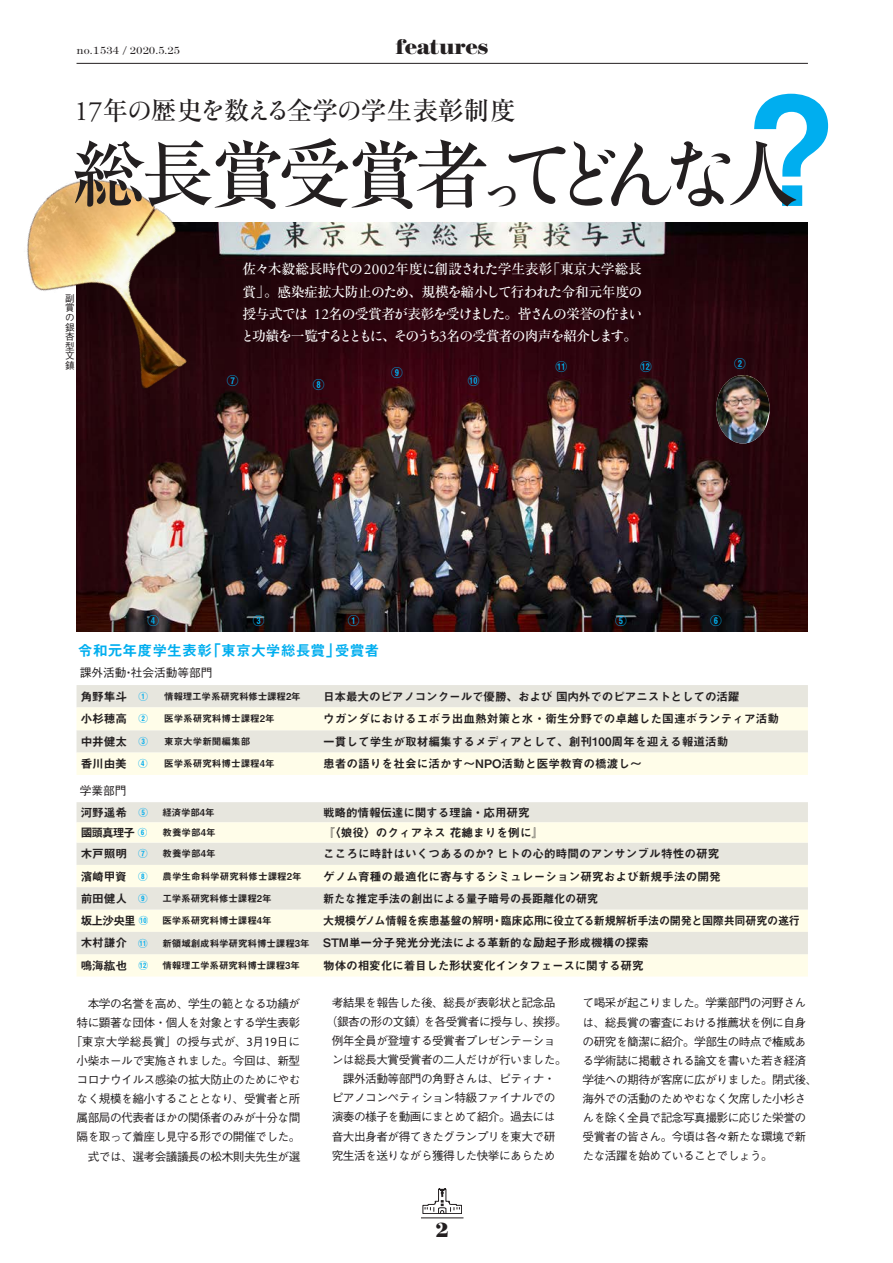
<style>
.page{position:relative;width:893px;height:1263px;background:#fff}
.page>*{position:absolute;margin:0;border:0;box-sizing:border-box;transform-origin:0 0}
.t1{font:148.8px "Midashi Go Pro MB31";color:#00aeef}
.t2{font:500 74.4px "Ryumin Pro";letter-spacing:-.06em;color:#231f20}
.t3{font:500 25.5px "Ryumin Pro";letter-spacing:.01em;color:#231f20}
.t4{font:800 21.3px "Modern Two Sxtn ITC Std";color:#231f20}
.t5{font:14.85px "Midashi Go Pro MB31";color:#00aeef}
.t6{font:500 13.8px/22.4px "Ryumin Pro";letter-spacing:-.025em;color:#fff;text-align:justify}
.t7{font:13.8px "Yutuki 36 PK Std W5";letter-spacing:-.205em;color:#fff}
.t8{font:500 11.7px/19.2px "Gothic BBB Pro";letter-spacing:-.045em;color:#231f20;text-align:center}
.t9{font:11.7px "Midashi Go Pro MB31";letter-spacing:-.01em;color:#231f20}
.t10{font:11.7px "Midashi Go Pro MB31";letter-spacing:-.01em;color:#231f20;scale:.95 1}
.t11{font:500 11.7px "Gothic BBB Pro";color:#231f20}
.t12{font:11.7px "Midashi Go Pro MB31";color:#00aeef}
.t13{font:300 10.65px "Modern Two Sxtn ITC Std";color:#231f20}
.t14{font:9.6px "Midashi Go Pro MB31";letter-spacing:-.005em;color:#231f20}
.t15{font:500 9.6px/9.6px "Gothic BBB Pro";color:#231f20;text-align:justify}
.s1{font-family:"Adobe Garamond Pro";font-weight:400;font-size:28.05px}
.s2{font-family:"Ryumin Std Medium KO";font-weight:400}
.s3{font-family:"Yutuki 36 PK Std W5";font-weight:400;font-size:42.45px}
.s4{font-family:"Yutuki 36 PK Std W5";font-weight:400}
.s5{font-family:"Adobe Garamond Pro";font-weight:400;font-size:15.15px}
.s6{font-family:"Ryumin Pro";font-weight:500}
.s7{font-family:"Adobe Garamond Pro";font-size:15.15px}
.s8{font-size:9.6px;color:#00aeef}
.s9{font-size:9.6px}
.s10{font-family:"Myriad Pro";font-weight:400;font-size:12.6px}
</style>
<div class="page">
<img style="left:77px;top:222px;width:731px;height:409px">
<div style="left:77px;top:685px;width:731px;height:22px;background:#e7e6de"></div>
<svg style="left:77px;top:707px;width:731px;height:68px;background:#f7f5e5"></svg>
<div style="left:77px;top:802px;width:731px;height:20px;background:#e7e6de"></div>
<svg style="left:77px;top:822px;width:731px;height:154px;background:#f9f8e6"></svg>
<div style="left:77px;top:887px;width:731px;height:22px;background:#e7e6de"></div>
<div style="left:77px;top:932px;width:731px;height:22px;background:#e7e6de"></div>
<hr style="left:77px;top:63px;width:731px;height:1px;background:#231f20">
<hr style="left:421px;top:1217px;width:42px;height:1px;background:#231f20">
<svg style="left:423px;top:1188px;width:39px;height:26px"></svg>
<img style="left:716px;top:375px;width:54px;height:68px">
<img style="left:27px;top:179px;width:239px;height:237px">
<p class="t13" style="left:77px;top:44px;width:105px">no.1534 / 2020.5.25</p>
<h3 class="t4" style="left:396px;top:34px;width:94px">features</h3>
<h1 class="t1" style="left:750px;top:31px;width:84px">?</h1>
<h3 class="t3" style="left:74px;top:91px;width:442px"><span class="s1">17</span>年<span class="s2">の</span>歴史<span class="s2">を</span>数<span class="s2">える</span>全学<span class="s2">の</span>学生表彰制度</h3>
<h2 class="t2" style="left:70px;top:116px;width:730px">総長賞受賞者<span class="s3">っ</span><span class="s4">てどんな</span>人</h2>
<p class="t15" style="left:65px;top:292px;width:11px">副賞の銀杏型文鎮</p>
<p class="t6" style="left:243px;top:257px;width:401px">佐々木毅総長時代<span class="s4">の</span><span class="s5">2002</span>年度<span class="s4">に</span>創設<span class="s4">された</span>学生表彰「東京大学総長賞」。感染症拡大防止<span class="s4">のため</span>、規模<span class="s4">を</span>縮小<span class="s4">して</span>行<span class="s4">われた</span>令和元年度<span class="s4">の</span>授与式<span class="s4">では</span> <span class="s5">12</span>名<span class="s4">の</span>受賞者<span class="s4">が</span>表彰<span class="s4">を</span>受<span class="s4">けました</span>。皆<span class="s4">さんの</span>栄誉<span class="s4">の</span>佇<span class="s4">まい</span></p>
<p class="t7" style="left:241px;top:328px;width:398px">と<span class="s6">功績</span>を<span class="s6">一覧</span>するとともに<span class="s6">、</span>そのうち<span class="s7">3</span><span class="s6">名</span>の<span class="s6">受賞者</span>の<span class="s6">肉声</span>を<span class="s6">紹介</span>します<span class="s6">。</span></p>
<p class="t12" style="left:227px;top:371px;width:13px">⑦</p>
<p class="t12" style="left:313px;top:376px;width:13px">⑧</p>
<p class="t12" style="left:391px;top:363px;width:13px">⑨</p>
<p class="t12" style="left:468px;top:371px;width:13px">⑩</p>
<p class="t12" style="left:556px;top:357px;width:13px">⑪</p>
<p class="t12" style="left:640px;top:357px;width:13px">⑫</p>
<p class="t12" style="left:734px;top:355px;width:13px">②</p>
<p class="t12" style="left:147px;top:611px;width:13px">④</p>
<p class="t12" style="left:253px;top:611px;width:13px">③</p>
<p class="t12" style="left:348px;top:611px;width:13px">①</p>
<p class="t12" style="left:615px;top:611px;width:13px">⑤</p>
<p class="t12" style="left:710px;top:611px;width:13px">⑥</p>
<p class="t5" style="left:78px;top:638px;width:303px">令和元年度学生表彰「東京大学総長賞」受賞者</p>
<p class="t11" style="left:80px;top:663px;width:134px">課外活動・社会活動等部門</p>
<p class="t9" style="left:81px;top:687px;width:69px">角野隼斗 <span class="s8">①</span></p>
<p class="t14" style="left:164px;top:688px;width:138px">情報理工学系研究科修士課程2年</p>
<p class="t9" style="left:323px;top:687px;width:418px">日本最大のピアノコンクールで優勝、および 国内外でのピアニストとしての活躍</p>
<p class="t9" style="left:81px;top:709px;width:69px">小杉穂高 <span class="s8">②</span></p>
<p class="t14" style="left:164px;top:711px;width:112px">医学系研究科博士課程2年</p>
<p class="t9" style="left:323px;top:709px;width:458px">ウガンダにおけるエボラ出血熱対策と水・衛生分野での卓越した国連ボランティア活動</p>
<p class="t9" style="left:81px;top:732px;width:69px">中井健太 <span class="s8">③</span></p>
<p class="t14" style="left:164px;top:734px;width:88px">東京大学新聞編集部</p>
<p class="t9" style="left:323px;top:732px;width:407px">一貫して学生が取材編集するメディアとして、創刊100周年を迎える報道活動</p>
<p class="t9" style="left:81px;top:754px;width:69px">香川由美 <span class="s8">④</span></p>
<p class="t14" style="left:164px;top:756px;width:112px">医学系研究科博士課程4年</p>
<p class="t9" style="left:323px;top:754px;width:320px">患者の語りを社会に活かす〜NPO活動と医学教育の橋渡し〜</p>
<p class="t9" style="left:81px;top:803px;width:69px">河野遥希 <span class="s8">⑤</span></p>
<p class="t14" style="left:162px;top:805px;width:54px">経済学部4年</p>
<p class="t9" style="left:323px;top:803px;width:208px">戦略的情報伝達に関する理論・応用研究</p>
<p class="t9" style="left:81px;top:823px;width:68px">國頭真理子 <span class="s8">⑥</span></p>
<p class="t14" style="left:162px;top:825px;width:55px">教養学部4年</p>
<p class="t9" style="left:323px;top:823px;width:222px">『〈娘役〉のクィアネス 花總まりを例に』</p>
<p class="t9" style="left:81px;top:844px;width:69px">木戸照明 <span class="s8">⑦</span></p>
<p class="t14" style="left:162px;top:846px;width:55px">教養学部4年</p>
<p class="t9" style="left:323px;top:844px;width:398px">こころに時計はいくつあるのか? ヒトの心的時間のアンサンブル特性の研究</p>
<p class="t9" style="left:81px;top:867px;width:68px">濱崎甲資 <span class="s8">⑧</span></p>
<p class="t14" style="left:162px;top:868px;width:141px">農学生命科学研究科修士課程2年</p>
<p class="t9" style="left:323px;top:867px;width:399px">ゲノム育種の最適化に寄与するシミュレーション研究および新規手法の開発</p>
<p class="t9" style="left:81px;top:889px;width:69px">前田健人 <span class="s8">⑨</span></p>
<p class="t14" style="left:162px;top:891px;width:111px">工学系研究科修士課程2年</p>
<p class="t10" style="left:323px;top:889px;width:291px">新たな推定手法の創出による量子暗号の長距離化の研究</p>
<p class="t9" style="left:81px;top:911px;width:69px">坂上沙央里 <span class="s8">⑩</span></p>
<p class="t14" style="left:162px;top:913px;width:111px">医学系研究科博士課程4年</p>
<p class="t10" style="left:323px;top:911px;width:503px">大規模ゲノム情報を疾患基盤の解明・臨床応用に役立てる新規解析手法の開発と国際共同研究の遂行</p>
<p class="t9" style="left:81px;top:934px;width:69px">木村謙介 <span class="s8">⑪</span></p>
<p class="t9" style="left:162px;top:934px;width:488px"><span class="s9">新領域創成科学研究科博士課程3年</span> STM単一分子発光分光法による革新的な励起子形成機構の探索</p>
<p class="t9" style="left:81px;top:956px;width:69px">鳴海紘也 <span class="s8">⑫</span></p>
<p class="t14" style="left:162px;top:958px;width:139px">情報理工学系研究科博士課程3年</p>
<p class="t9" style="left:323px;top:956px;width:322px">物体の相変化に着目した形状変化インタフェースに関する研究</p>
<p class="t8" style="left:80px;top:780px;width:48px">学業部門</p>
<p class="t8" style="left:71px;top:992px;width:231px">　本学の名誉を高め、学生の範となる功績が特に顕著な団体・個人を対象とする学生表彰「東京大学総長賞」の授与式が、<span class="s10">3</span>月<span class="s10">19</span>日に小柴ホールで実施されました。今回は、新型コロナウイルス感染の拡大防止のためにやむなく規模を縮小することとなり、受賞者と所属部局の代表者ほかの関係者のみが十分な間隔を取って着座し見守る形での開催でした。　式では、選考会議議長の松木則夫先生が選</p>
<p class="t8" style="left:326px;top:991px;width:242px">考結果を報告した後、総長が表彰状と記念品<br>（銀杏の形の文鎮）を各受賞者に授与し、挨拶。例年全員が登壇する受賞者プレゼンテーショ<br>ンは総長大賞受賞者の二人だけが行いました。　課外活動等部門の角野さんは、ピティナ・<br>ピアノコンペティション特級ファイナルでの<br>演奏の様子を動画にまとめて紹介。過去には<br>音大出身者が得てきたグランプリを東大で研<br>究生活を送りながら獲得した快挙にあらため</p>
<p class="t8" style="left:582px;top:992px;width:237px;text-align:left">て喝采が起こりました。学業部門の河野さんは、総長賞の審査における推薦状を例に自身の研究を簡潔に紹介。学部生の時点で権威ある学術誌に掲載される論文を書いた若き経済学徒への期待が客席に広がりました。閉式後、海外での活動のためやむなく欠席した小杉さんを除く全員で記念写真撮影に応じた栄誉の受賞者の皆さん。今頃は各々新たな環境で新たな活躍を始めていることでしょう。</p>
<h3 class="t4" style="left:435px;top:1217px;width:15px">2</h3>
</div>
